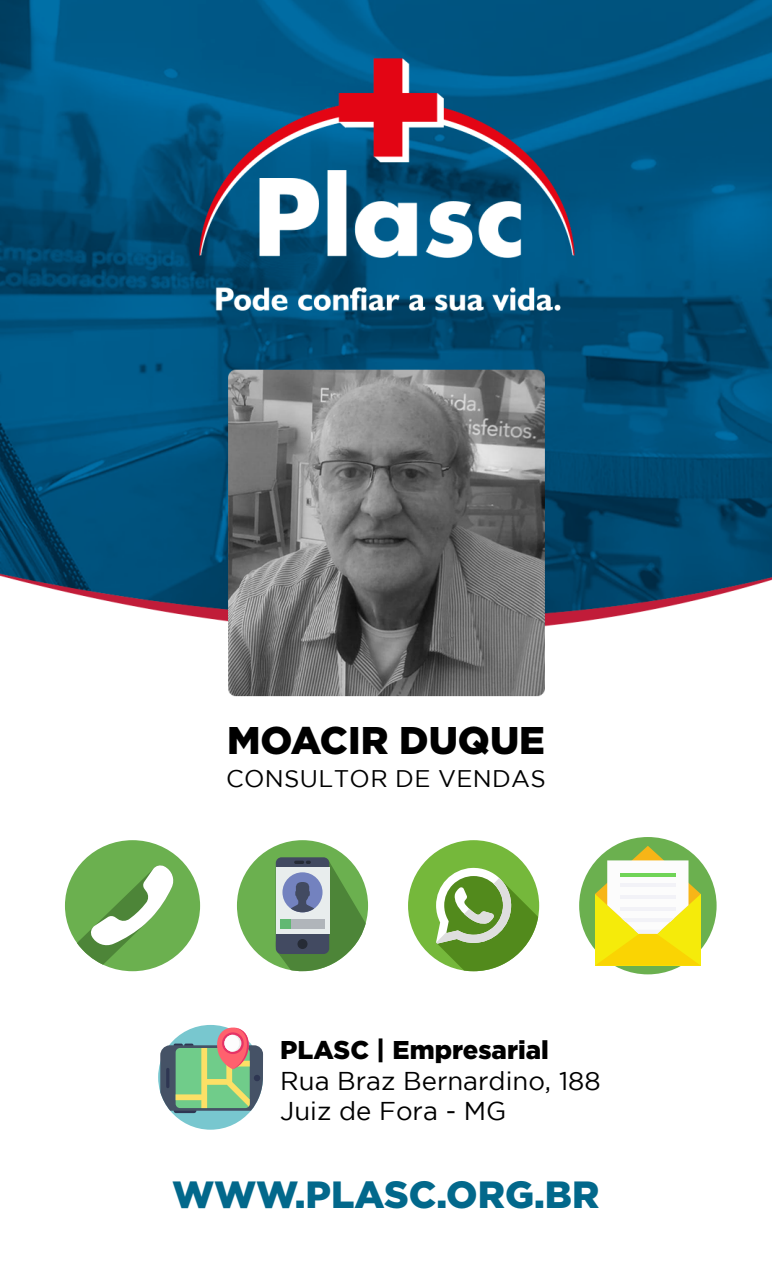
<style>
.page{position:relative;width:772px;height:1276px;background:#fff}
.page>*{position:absolute;margin:0;border:0;box-sizing:border-box;transform-origin:0 0}
.t1{font:900 38.7px "Gotham";color:#000}
.t2{font:900 37.8px "Gotham";color:#02688b}
.t3{font:25.8px/30.9px "Gotham";color:#000}
.t4{font:900 25.8px "Gotham";color:#000}
.t5{font:24px "Gotham";letter-spacing:.015em;color:#000}
</style>
<div class="page">
<img style="left:0;top:0;width:771px;height:1130px">
<div style="left:408px;top:840px;width:131px;height:131px;background:#75b83b;border-radius:50%"></div>
<svg style="left:436px;top:867px;width:102px;height:104px"></svg>
<div style="left:65px;top:840px;width:135px;height:131px;background:#6bb04f;border-radius:50%"></div>
<svg style="left:77px;top:864px;width:98px;height:100px"></svg>
<div style="left:237px;top:840px;width:131px;height:131px;background:#6bb04f;border-radius:50%"></div>
<svg style="left:270px;top:856px;width:95px;height:123px"></svg>
<div style="left:281px;top:919px;width:43px;height:10px;background:#b0b5ba"></div>
<div style="left:281px;top:919px;width:10px;height:10px;background:#61b873"></div>
<div style="left:579px;top:837px;width:137px;height:137px;background:#6bb04f;border-radius:50%"></div>
<svg style="left:594px;top:846px;width:106px;height:119px"></svg>
<svg style="left:158px;top:1025px;width:105px;height:104px"></svg>
<div style="left:224px;top:1034px;width:15px;height:17px;background:#fdfdfd;border-radius:50%"></div>
<h1 class="t1" style="left:227px;top:718px;width:319px">MOACIR DUQUE</h1>
<p class="t5" style="left:226px;top:765px;width:321px">CONSULTOR DE VENDAS</p>
<p class="t4" style="left:280px;top:1034px;width:270px">PLASC | Empresarial</p>
<p class="t3" style="left:280px;top:1064px;width:322px">Rua Braz Bernardino, 188<br>Juiz de Fora - MG</p>
<h2 class="t2" style="left:172px;top:1172px;width:428px">WWW.PLASC.ORG.BR</h2>
</div>
